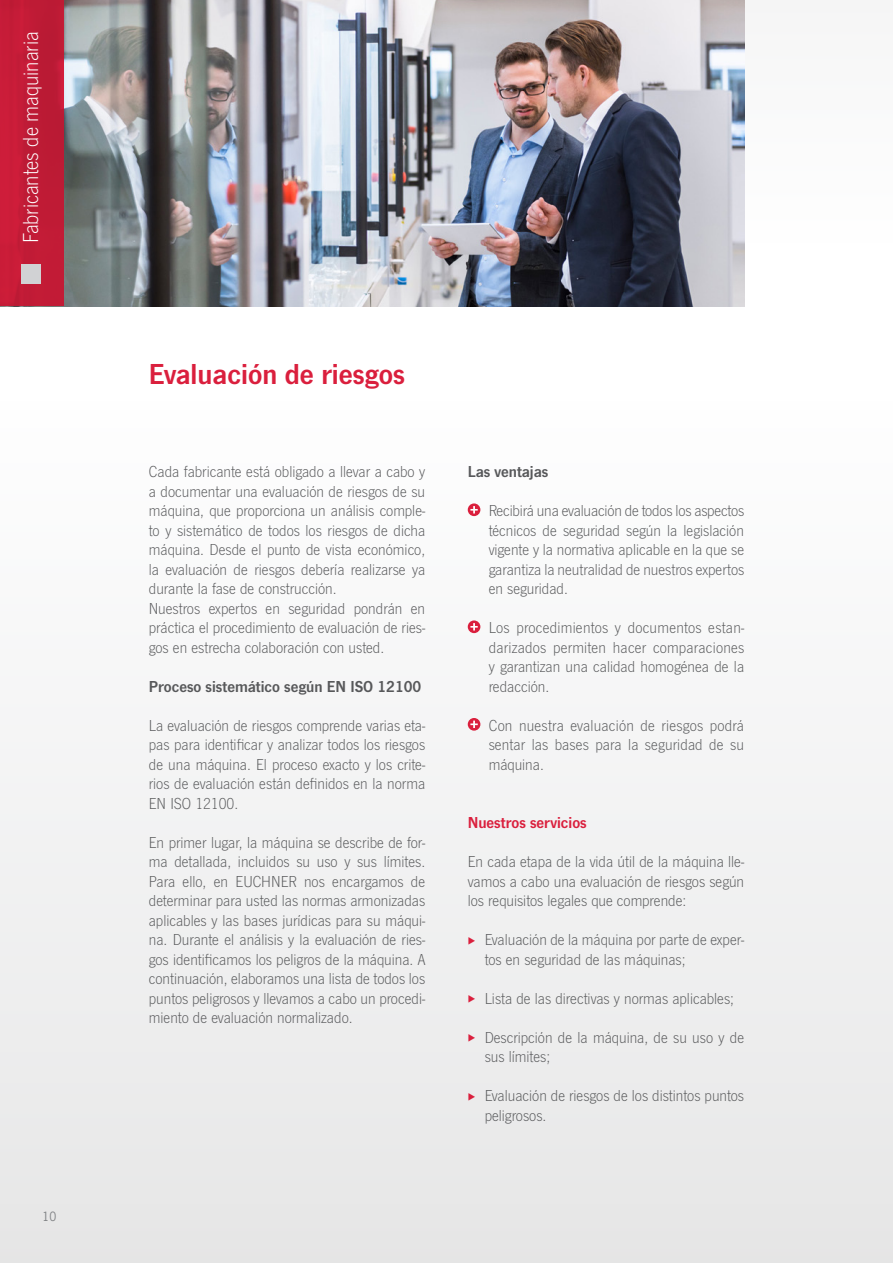
<style>
.page{position:relative;width:893px;height:1263px;background:#fff}
.page>*{position:absolute;margin:0;border:0;box-sizing:border-box;transform-origin:0 0}
.t1{font:30px "News Got Dem";color:#da1f3d}
.t2{font:300 22.5px "News Got";color:#fff}
.t3{font:300 16.5px/19.5px "News Got";color:#57585a;text-align:justify}
.t4{font:16.5px "News Got Dem";color:#57585a}
.t5{font:16.5px "News Got Dem";color:#da1f3d}
.t6{font:12px "News Gothic Std";color:#808285}
.s1{color:#da1f3d}
</style>
<div class="page">
<div style="left:0;top:0;width:893px;height:244px;background:#fafafa"></div>
<div style="left:0;top:397px;width:893px;height:866px;background:#f2f2f3"></div>
<img style="left:64px;top:0;width:680px;height:306px">
<svg style="left:468px;top:503px;width:12px;height:13px"></svg>
<svg style="left:470px;top:506px;width:8px;height:7px"></svg>
<svg style="left:468px;top:620px;width:12px;height:13px"></svg>
<svg style="left:470px;top:623px;width:8px;height:7px"></svg>
<svg style="left:468px;top:718px;width:12px;height:13px"></svg>
<svg style="left:470px;top:721px;width:8px;height:7px"></svg>
<div style="left:0;top:0;width:64px;height:306px;background:#c21b36"></div>
<div style="left:21px;top:264px;width:20px;height:20px;background:#d1d2d4"></div>
<h2 class="t2" style="left:18px;top:243px;width:213px;rotate:-90deg">Fabricantes de maquinaria</h2>
<p class="t6" style="left:43px;top:1209px;width:15px">10</p>
<h1 class="t1" style="left:149px;top:356px;width:258px">Evaluación de riesgos</h1>
<p class="t3" style="left:149px;top:462px;width:278px;text-align:left">Cada fabricante está obligado a llevar a cabo y a documentar una evaluación de riesgos de su máquina, que proporciona un análisis comple&shy;to y sistemático de todos los riesgos de dicha máquina. Desde el punto de vista económico, la evaluación de riesgos debería realizarse ya durante la fase de construcción.<br>Nuestros expertos en seguridad pondrán en práctica el procedimiento de evaluación de ries&shy;gos en estrecha colaboración con usted.</p>
<p class="t4" style="left:149px;top:676px;width:274px">Proceso sistemático según EN ISO 12100</p>
<p class="t3" style="left:149px;top:716px;width:278px">La evaluación de riesgos comprende varias eta&shy;pas para identificar y analizar todos los riesgos de una máquina. El proceso exacto y los crite&shy;rios de evaluación están definidos en la norma EN ISO 12100.</p>
<p class="t3" style="left:149px;top:833px;width:278px">En primer lugar, la máquina se describe de for&shy;ma detallada, incluidos su uso y sus límites.<br>Para ello, en EUCHNER nos encargamos de determinar para usted las normas armonizadas aplicables y las bases jurídicas para su máqui&shy;na. Durante el análisis y la evaluación de ries&shy;gos identificamos los peligros de la máquina. A continuación, elaboramos una lista de todos los puntos peligrosos y llevamos a cabo un procedi&shy;miento de evaluación normalizado.</p>
<p class="t4" style="left:468px;top:462px;width:82px">Las ventajas</p>
<p class="t3" style="left:489px;top:501px;width:257px">Recibirá una evaluación de todos los aspectos técnicos de seguridad según la legislación vigente y la normativa aplicable en la que se garantiza la neutralidad de nuestros expertos en seguridad.</p>
<p class="t3" style="left:489px;top:618px;width:257px">Los procedimientos y documentos estan&shy;darizados permiten hacer comparaciones y garantizan una calidad homogénea de la redacción.</p>
<p class="t3" style="left:489px;top:716px;width:257px">Con nuestra evaluación de riesgos podrá sentar las bases para la seguridad de su máquina.</p>
<p class="t5" style="left:468px;top:813px;width:120px">Nuestros servicios</p>
<p class="t3" style="left:468px;top:852px;width:278px">En cada etapa de la vida útil de la máquina lle&shy;vamos a cabo una evaluación de riesgos según los requisitos legales que comprende:</p>
<p class="t3" style="left:485px;top:930px;width:261px;text-indent:-17px"><span class="s1">◆</span> Evaluación de la máquina por parte de exper&shy;tos en seguridad de las máquinas;</p>
<p class="t3" style="left:468px;top:989px;width:268px"><span class="s1">◆</span> Lista de las directivas y normas aplicables;</p>
<p class="t3" style="left:485px;top:1028px;width:261px;text-indent:-17px"><span class="s1">◆</span> Descripción de la máquina, de su uso y de sus límites;</p>
<p class="t3" style="left:485px;top:1086px;width:261px;text-indent:-17px"><span class="s1">◆</span> Evaluación de riesgos de los distintos puntos peligrosos.</p>
</div>
